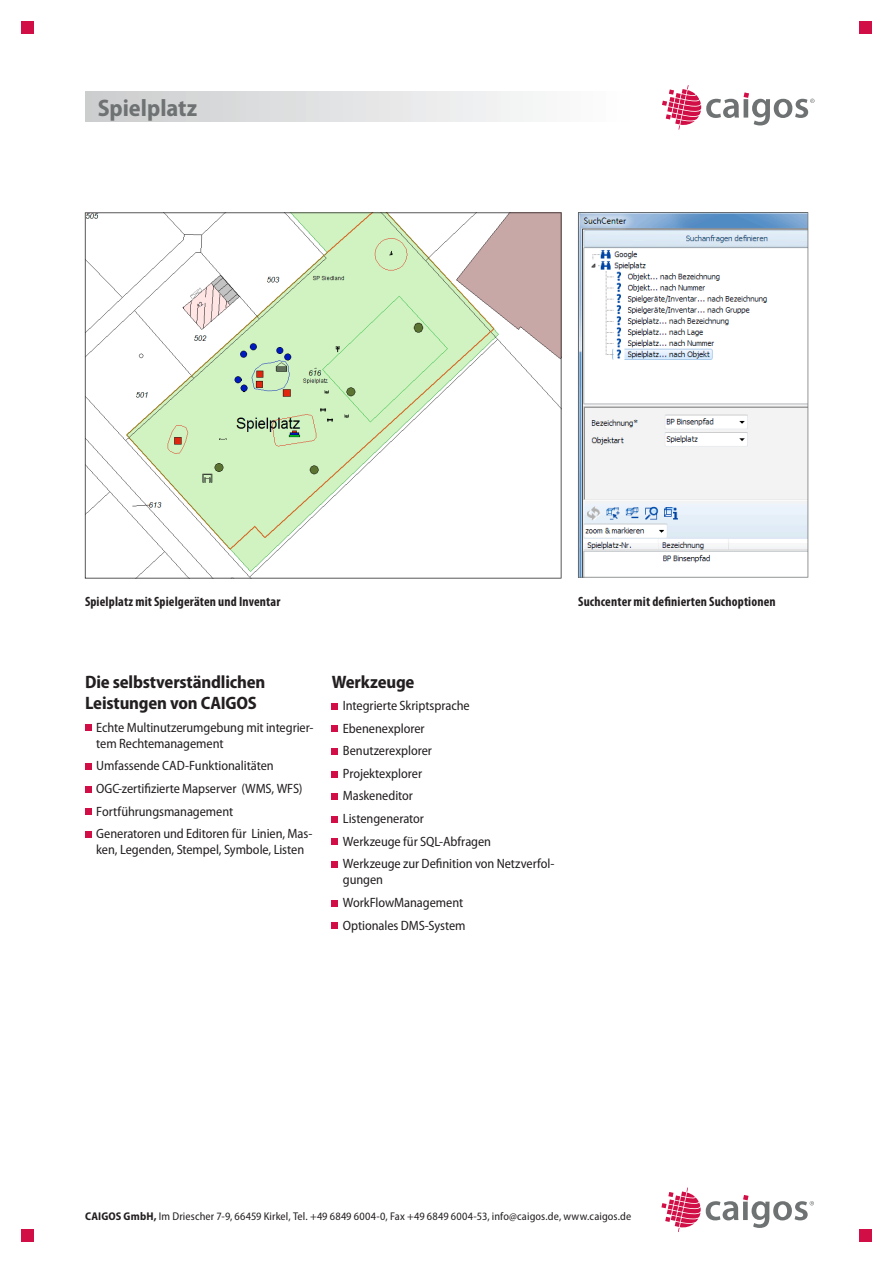
<style>
.page{position:relative;width:893px;height:1263px;background:#fff}
.page>*{position:absolute;margin:0;border:0;box-sizing:border-box;transform-origin:0 0}
.t1{font:700 semi-condensed 24px "Myriad Pro";color:#6f7273}
.t2{font:700 semi-condensed 18px/21.6px "Myriad Pro";letter-spacing:-.01em;color:#231f20}
.t3{font:semi-condensed 13.5px/22.6px "Myriad Pro";letter-spacing:-.005em;color:#231f20}
.t4{font:700 condensed 13.5px "Myriad Pro";letter-spacing:.01em;color:#231f20}
.t5{font:semi-condensed 11.25px "Myriad Pro";letter-spacing:.01em;color:#231f20}
.s1{font-weight:700}
</style>
<div class="page">
<div style="left:85px;top:92px;width:546px;height:30px;background:linear-gradient(to right,#cbcdce,#fefefe)"></div>
<svg style="left:662px;top:85px;width:152px;height:45px"></svg>
<svg style="left:661px;top:1187px;width:153px;height:45px"></svg>
<svg style="left:85px;top:212px;width:476px;height:366px"></svg>
<div style="left:21px;top:21px;width:13px;height:13px;background:#d20e46"></div>
<div style="left:21px;top:1229px;width:13px;height:13px;background:#d20e46"></div>
<div style="left:859px;top:21px;width:13px;height:13px;background:#d20e46"></div>
<div style="left:859px;top:1229px;width:13px;height:13px;background:#d20e46"></div>
<svg style="left:578px;top:212px;width:230px;height:366px"></svg>
<svg style="left:85px;top:725px;width:6px;height:6px"></svg>
<div style="left:85px;top:763px;width:6px;height:7px;background:#d20e46"></div>
<svg style="left:85px;top:786px;width:6px;height:6px"></svg>
<svg style="left:85px;top:809px;width:6px;height:6px"></svg>
<div style="left:85px;top:831px;width:6px;height:7px;background:#d20e46"></div>
<svg style="left:332px;top:703px;width:6px;height:6px"></svg>
<svg style="left:332px;top:726px;width:6px;height:6px"></svg>
<div style="left:332px;top:748px;width:6px;height:7px;background:#d20e46"></div>
<svg style="left:332px;top:771px;width:6px;height:6px"></svg>
<div style="left:332px;top:793px;width:6px;height:7px;background:#d20e46"></div>
<svg style="left:332px;top:816px;width:6px;height:6px"></svg>
<svg style="left:332px;top:839px;width:6px;height:6px"></svg>
<div style="left:332px;top:861px;width:6px;height:7px;background:#d20e46"></div>
<svg style="left:332px;top:900px;width:6px;height:6px"></svg>
<svg style="left:332px;top:923px;width:6px;height:6px"></svg>
<h1 class="t1" style="left:98px;top:94px;width:101px">Spielplatz</h1>
<p class="t4" style="left:85px;top:593px;width:197px">Spielplatz mit Spielgeräten und Inventar</p>
<p class="t4" style="left:578px;top:593px;width:199px">Suchcenter mit definierten Suchoptionen</p>
<h2 class="t2" style="left:85px;top:671px;width:182px">Die selbstverständlichen<br>Leistungen von CAIGOS</h2>
<p class="t3" style="left:96px;top:719px;width:219px;line-height:16.2px">Echte Multinutzerumgebung mit integrier&shy;tem Rechtemanagement</p>
<p class="t3" style="left:96px;top:755px;width:218px">Umfassende CAD-Funktionalitäten OGC-zertifizierte Mapserver (WMS, WFS)<br>Fortführungsmanagement<br>Generatoren und Editoren für Linien, Mas-</p>
<p class="t3" style="left:96px;top:839px;width:209px">ken, Legenden, Stempel, Symbole, Listen</p>
<h2 class="t2" style="left:332px;top:671px;width:84px">Werkzeuge</h2>
<p class="t3" style="left:343px;top:694px;width:213px">Integrierte Skriptsprache<br>Ebenenexplorer<br>Benutzerexplorer<br>Projektexplorer<br>Maskeneditor<br>Listengenerator<br>Werkzeuge für SQL-Abfragen<br>Werkzeuge zur Definition von Netzverfol-</p>
<p class="t3" style="left:343px;top:869px;width:124px">gungen<br>WorkFlowManagement<br>Optionales DMS-System</p>
<p class="t5" style="left:85px;top:1210px;width:548px"><span class="s1">CAIGOS GmbH,</span> Im Driescher 7-9, 66459 Kirkel, Tel. +49 6849 6004-0, Fax +49 6849 6004-53, info@caigos.de, www.caigos.de</p>
</div>
